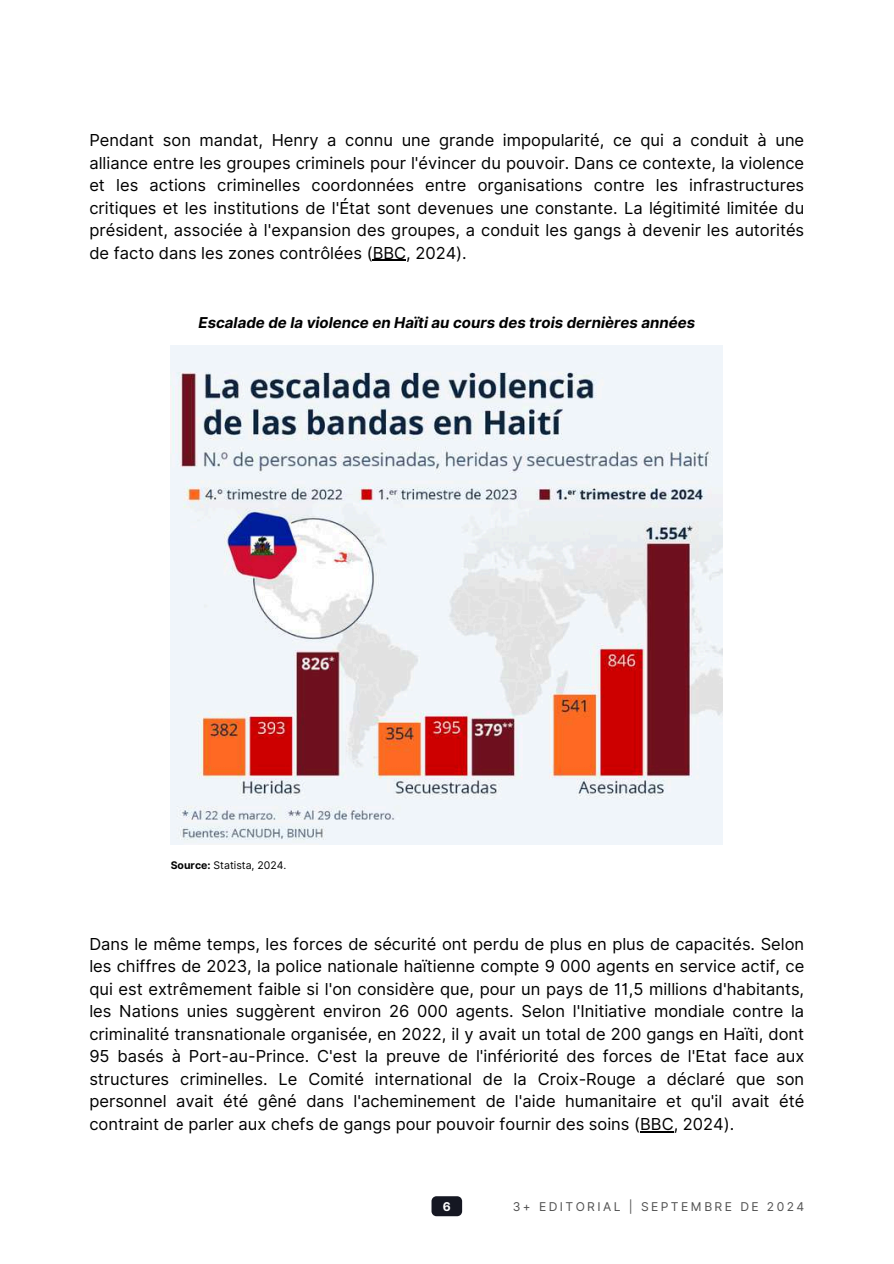
<style>
.page{position:relative;width:894px;height:1264px;background:#fff}
.page>*{position:absolute;margin:0;border:0;box-sizing:border-box;transform-origin:0 0}
.t1{font:16.5px/22.5px "Inter";color:#000;text-align:justify}
.t2{font:italic 700 15px "Inter";color:#000}
.t3{font:12.15px "Inter";letter-spacing:.2em;color:#515151}
.t4{font:700 12.15px "Inter";color:#fff}
.t5{font:10.5px "Inter";color:#000}
.s1{font-weight:700}
</style>
<div class="page">
<img style="left:171px;top:346px;width:551px;height:498px">
<svg style="left:431px;top:1196px;width:31px;height:20px"></svg>
<hr style="left:372px;top:260px;width:34px;height:1px;background:#000">
<hr style="left:640px;top:1130px;width:33px;height:2px;background:#000">
<p class="t1" style="left:89px;top:129px;width:716px">Pendant son mandat, Henry a connu une grande impopularité, ce qui a conduit à une alliance entre les groupes criminels pour l'évincer du pouvoir. Dans ce contexte, la violence et les actions criminelles coordonnées entre organisations contre les infrastructures critiques et les institutions de l'État sont devenues une constante. La légitimité limitée du président, associée à l'expansion des groupes, a conduit les gangs à devenir les autorités de facto dans les zones contrôlées (BBC, 2024).</p>
<p class="t2" style="left:198px;top:313px;width:498px">Escalade de la violence en Haïti au cours des trois dernières années</p>
<p class="t5" style="left:171px;top:858px;width:117px"><span class="s1">Source:</span> Statista, 2024.</p>
<p class="t1" style="left:89px;top:932px;width:716px">Dans le même temps, les forces de sécurité ont perdu de plus en plus de capacités. Selon les chiffres de 2023, la police nationale haïtienne compte 9 000 agents en service actif, ce qui est extrêmement faible si l'on considère que, pour un pays de 11,5 millions d'habitants, les Nations unies suggèrent environ 26 000 agents. Selon l'Initiative mondiale contre la criminalité transnationale organisée, en 2022, il y avait un total de 200 gangs en Haïti, dont 95 basés à Port-au-Prince. C'est la preuve de l'infériorité des forces de l'Etat face aux structures criminelles. Le Comité international de la Croix-Rouge a déclaré que son personnel avait été gêné dans l'acheminement de l'aide humanitaire et qu'il avait été contraint de parler aux chefs de gangs pour pouvoir fournir des soins (BBC, 2024).</p>
<p class="t4" style="left:442px;top:1199px;width:9px">6</p>
<p class="t3" style="left:512px;top:1199px;width:293px">3+ EDITORIAL | SEPTEMBRE DE 2024</p>
</div>
